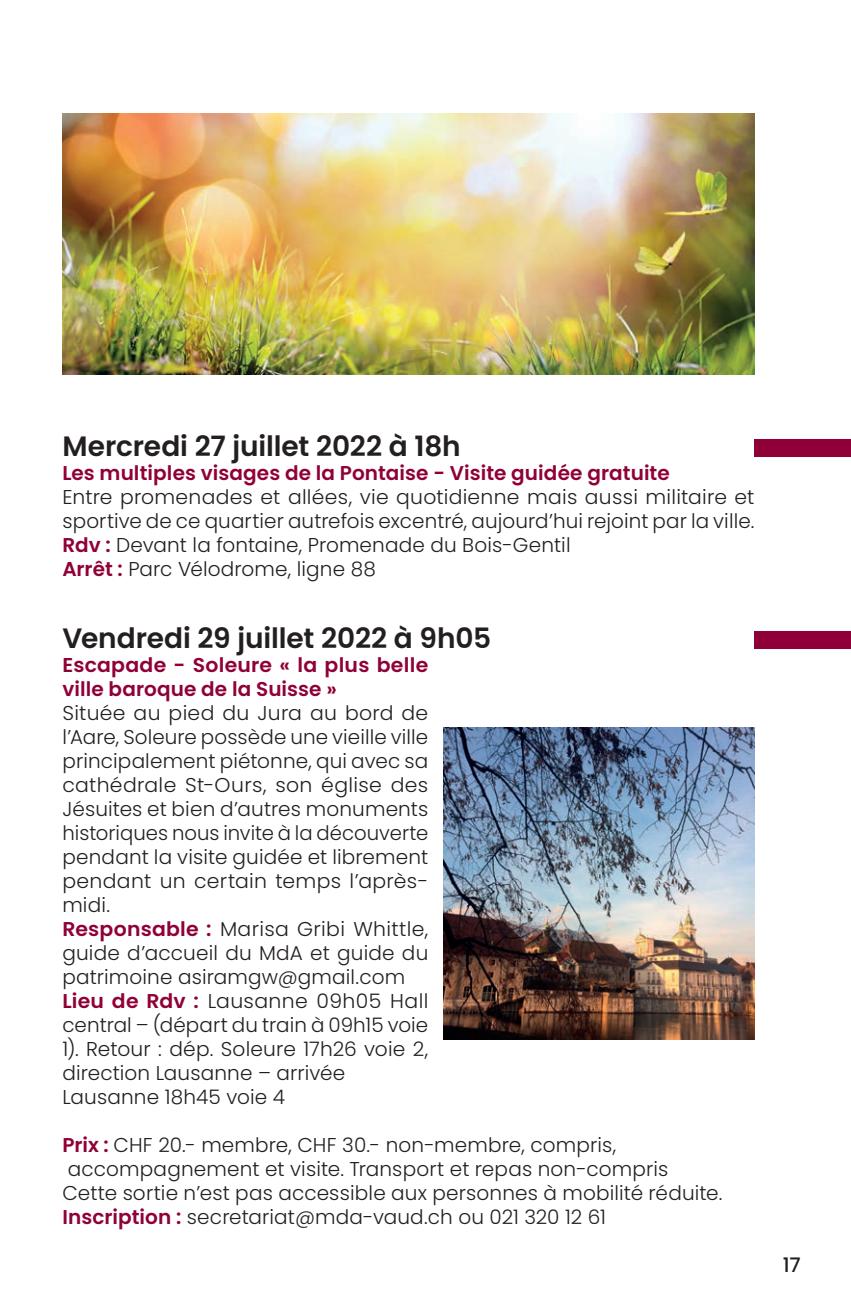
<style>
.page{position:relative;width:851px;height:1304px;background:#fff}
.page>*{position:absolute;margin:0;border:0;box-sizing:border-box;transform-origin:0 0}
.t1{font:600 28px "Poppins";letter-spacing:-.005em;color:#231f20}
.t2{font:300 20px/24px "Poppins";letter-spacing:.01em;color:#231f20}
.t3{font:600 20px/24px "Poppins";letter-spacing:.005em;color:#900038}
.t4{font:500 20px "Poppins";color:#231f20}
.s1{font-weight:600;color:#900038}
</style>
<div class="page">
<img style="left:443px;top:728px;width:311px;height:312px">
<div style="left:754px;top:631px;width:96px;height:17px;background:#900038"></div>
<div style="left:754px;top:439px;width:96px;height:17px;background:#900038"></div>
<img style="left:62px;top:113px;width:692px;height:261px">
<h1 class="t1" style="left:62px;top:430px;width:400px">Mercredi 27 juillet 2022 à 18h</h1>
<p class="t3" style="left:62px;top:461px;width:608px">Les multiples visages de la Pontaise - Visite guidée gratuite</p>
<p class="t2" style="left:62px;top:485px;width:693px">Entre promenades et allées, vie quotidienne mais aussi militaire et sportive de ce quartier autrefois excentré, aujourd’hui rejoint par la ville.<br><span class="s1">Rdv :</span> Devant la fontaine, Promenade du Bois-Gentil<br><span class="s1">Arrêt :</span> Parc Vélodrome, ligne 88</p>
<h1 class="t1" style="left:62px;top:622px;width:430px">Vendredi 29 juillet 2022 à 9h05</h1>
<p class="t3" style="left:62px;top:653px;width:367px">Escapade - Soleure « la plus belle ville baroque de la Suisse »</p>
<p class="t2" style="left:62px;top:701px;width:367px">Située au pied du Jura au bord de l’Aare, Soleure possède une vieille ville principalement piétonne, qui avec sa cathédrale St-Ours, son église des Jésuites et bien d’autres monuments historiques nous invite à la découverte pendant la visite guidée et librement pendant un certain temps l’après&shy;midi.<br><span class="s1">Responsable :</span> Marisa Gribi Whittle, guide d’accueil du MdA et guide du patrimoine asiramgw@gmail.com <span class="s1">Lieu de Rdv :</span> Lausanne 09h05 Hall central – (départ du train à 09h15 voie 1). Retour : dép. Soleure 17h26 voie 2, direction Lausanne – arrivée Lausanne 18h45 voie 4</p>
<p class="t2" style="left:62px;top:1133px;width:660px"><span class="s1">Prix :</span> CHF 20.- membre, CHF 30.- non-membre, compris, accompagnement et visite. Transport et repas non-compris Cette sortie n’est pas accessible aux personnes à mobilité réduite.<br><span class="s1">Inscription :</span> secretariat@mda-vaud.ch ou 021 320 12 61</p>
<p class="t4" style="left:782px;top:1253px;width:19px">17</p>
</div>
